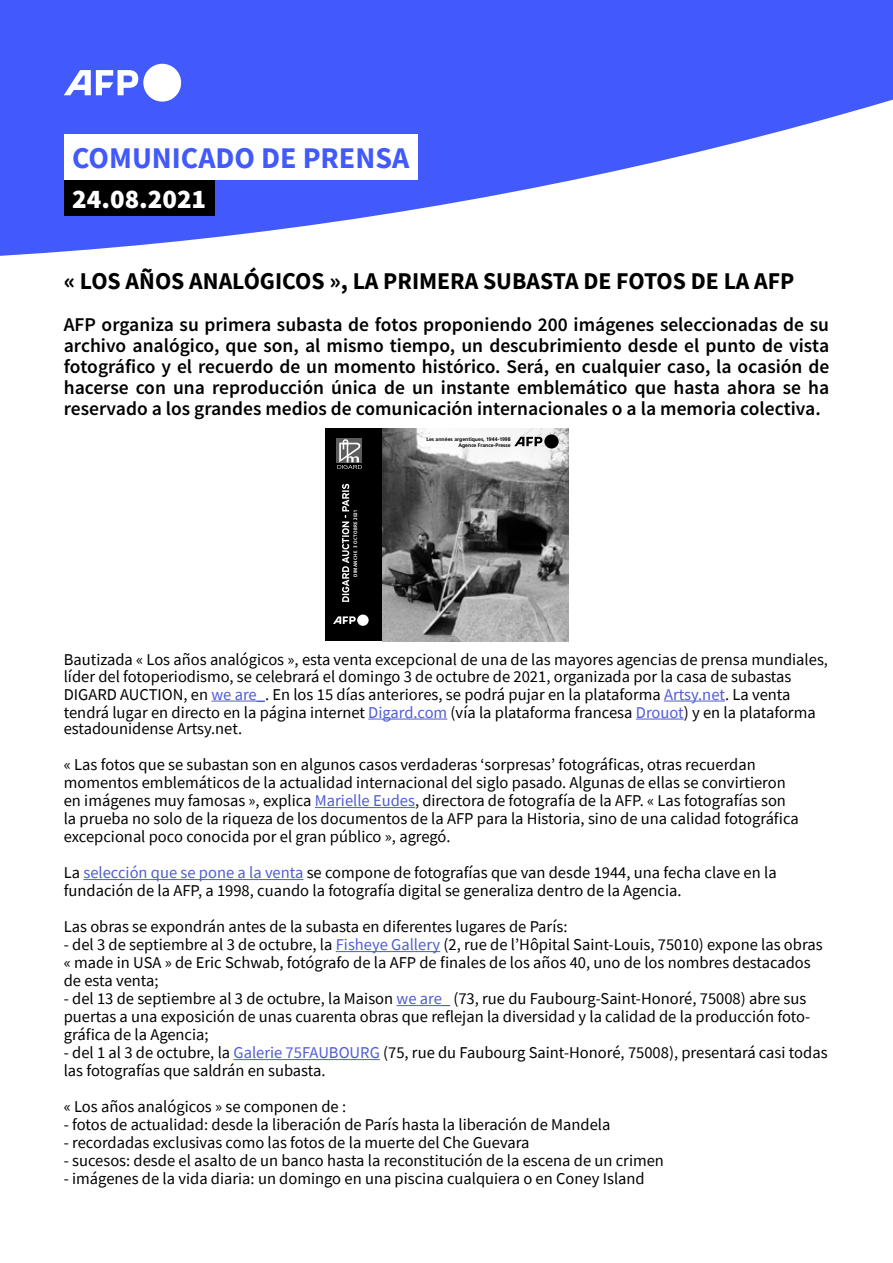
<style>
.page{position:relative;width:893px;height:1263px;background:#fff}
.page>*{position:absolute;margin:0;border:0;box-sizing:border-box;transform-origin:0 0}
.t1{font:700 30px "Source Sans Pro";color:#425afb}
.t2{font:900 27px "Source Sans Pro";color:#fff}
.t3{font:700 24px "Source Sans Pro";color:#000}
.t4{font:600 19.5px/21px "Source Sans Pro";color:#000;text-align:justify}
.t5{font:16.5px/18px "Source Sans Pro";color:#000}
.t6{font:700 5.25px/6.1px "Frutiger";color:#000;text-align:right}
.t7{font:5.25px "Frutiger Bld";letter-spacing:.06em;color:#fff;scale:.9 1}
.s1{color:#4f5cd6}
</style>
<div class="page">
<div style="left:325px;top:428px;width:243px;height:213px;background:#000"></div>
<div style="left:337px;top:438px;width:25px;height:25px;background:#5d5d5d"></div>
<svg style="left:337px;top:439px;width:25px;height:30px"></svg>
<img style="left:382px;top:428px;width:186px;height:213px">
<svg style="left:333px;top:614px;width:36px;height:12px"></svg>
<svg style="left:342px;top:484px;width:7px;height:118px"></svg>
<svg style="left:514px;top:434px;width:45px;height:14px"></svg>
<hr style="left:211px;top:701px;width:54px;height:1px;background:#4f5cd6">
<hr style="left:664px;top:701px;width:61px;height:1px;background:#4f5cd6">
<hr style="left:368px;top:719px;width:79px;height:1px;background:#4f5cd6">
<hr style="left:636px;top:719px;width:48px;height:1px;background:#4f5cd6">
<hr style="left:315px;top:807px;width:100px;height:1px;background:#4f5cd6">
<hr style="left:83px;top:879px;width:220px;height:1px;background:#4f5cd6">
<hr style="left:336px;top:951px;width:104px;height:1px;background:#4f5cd6">
<hr style="left:397px;top:1005px;width:53px;height:1px;background:#4f5cd6">
<hr style="left:233px;top:1059px;width:147px;height:1px;background:#4f5cd6">
<svg style="left:0;top:0;width:893px;height:256px;fill:#425afb"></svg>
<div style="left:64px;top:180px;width:151px;height:36px;background:#000"></div>
<div style="left:64px;top:134px;width:354px;height:46px;background:#fff"></div>
<svg style="left:64px;top:64px;width:117px;height:38px"></svg>
<h1 class="t1" style="left:72px;top:138px;width:338px">COMUNICADO DE PRENSA</h1>
<h2 class="t2" style="left:72px;top:180px;width:135px">24.08.2021</h2>
<h3 class="t3" style="left:64px;top:265px;width:732px">« LOS AÑOS ANALÓGICOS », LA PRIMERA SUBASTA DE FOTOS DE LA AFP</h3>
<p class="t4" style="left:64px;top:314px;width:767px">AFP organiza su primera subasta de fotos proponiendo 200 imágenes seleccionadas de su archivo analógico, que son, al mismo tiempo, un descubrimiento desde el punto de vista fotográfico y el recuerdo de un momento histórico. Será, en cualquier caso, la ocasión de hacerse con una reproducción única de un instante emblemático que hasta ahora se ha reservado a los grandes medios de comunicación internacionales o a la memoria colectiva.</p>
<p class="t7" style="left:352px;top:577px;width:76px;rotate:-90deg">DIMANCHE 3 OCTOBRE 2021</p>
<p class="t6" style="left:426px;top:436px;width:86px">Les années argentiques, 1944-1998<br>Agence France-Presse</p>
<p class="t5" style="left:64px;top:651px;width:766px;line-height:16.5px">Bautizada « Los años analógicos », esta venta excepcional de una de las mayores agencias de prensa mundiales, líder del fotoperiodismo, se celebrará el domingo 3 de octubre de 2021, organizada por la casa de subastas</p>
<p class="t5" style="left:64px;top:685px;width:753px">DIGARD AUCTION, en <span class="s1">we are_</span>. En los 15 días anteriores, se podrá pujar en la plataforma <span class="s1">Artsy.net</span>. La venta tendrá lugar en directo en la página internet <span class="s1">Digard.com</span> (vía la plataforma francesa <span class="s1">Drouot</span>) y en la plataforma</p>
<p class="t5" style="left:64px;top:711px;width:693px;line-height:36px">estadounidense Artsy.net.<br>« Las fotos que se subastan son en algunos casos verdaderas ‘sorpresas’ fotográficas, otras recuerdan</p>
<p class="t5" style="left:64px;top:774px;width:736px">momentos emblemáticos de la actualidad internacional del siglo pasado. Algunas de ellas se convirtieron en imágenes muy famosas », explica <span class="s1">Marielle Eudes</span>, directora de fotografía de la AFP. « Las fotografías son la prueba no solo de la riqueza de los documentos de la AFP para la Historia, sino de una calidad fotográfica excepcional poco conocida por el gran público », agregó.</p>
<p class="t5" style="left:64px;top:864px;width:714px">La <span class="s1">selección que se pone a la venta</span> se compone de fotografías que van desde 1944, una fecha clave en la fundación de la AFP, a 1998, cuando la fotografía digital se generaliza dentro de la Agencia.</p>
<p class="t5" style="left:64px;top:918px;width:505px">Las obras se expondrán antes de la subasta en diferentes lugares de París:</p>
<p class="t5" style="left:64px;top:936px;width:760px">- del 3 de septiembre al 3 de octubre, la <span class="s1">Fisheye Gallery</span> (2, rue de l’Hôpital Saint-Louis, 75010) expone las obras « made in USA » de Eric Schwab, fotógrafo de la AFP de finales de los años 40, uno de los nombres destacados de esta venta;</p>
<p class="t5" style="left:64px;top:990px;width:748px">- del 13 de septiembre al 3 de octubre, la Maison <span class="s1">we are_</span> (73, rue du Faubourg-Saint-Honoré, 75008) abre sus puertas a una exposición de unas cuarenta obras que reflejan la diversidad y la calidad de la producción foto&shy;gráfica de la Agencia;</p>
<p class="t5" style="left:64px;top:1044px;width:765px">- del 1 al 3 de octubre, la <span class="s1">Galerie 75FAUBOURG</span> (75, rue du Faubourg Saint-Honoré, 75008), presentará casi todas las fotografías que saldrán en subasta.</p>
<p class="t5" style="left:64px;top:1098px;width:284px">« Los años analógicos » se componen de :</p>
<p class="t5" style="left:64px;top:1116px;width:548px">- fotos de actualidad: desde la liberación de París hasta la liberación de Mandela</p>
<p class="t5" style="left:64px;top:1134px;width:467px">- recordadas exclusivas como las fotos de la muerte del Che Guevara</p>
<p class="t5" style="left:64px;top:1152px;width:602px">- sucesos: desde el asalto de un banco hasta la reconstitución de la escena de un crimen</p>
<p class="t5" style="left:64px;top:1170px;width:582px">- imágenes de la vida diaria: un domingo en una piscina cualquiera o en Coney Island</p>
</div>
